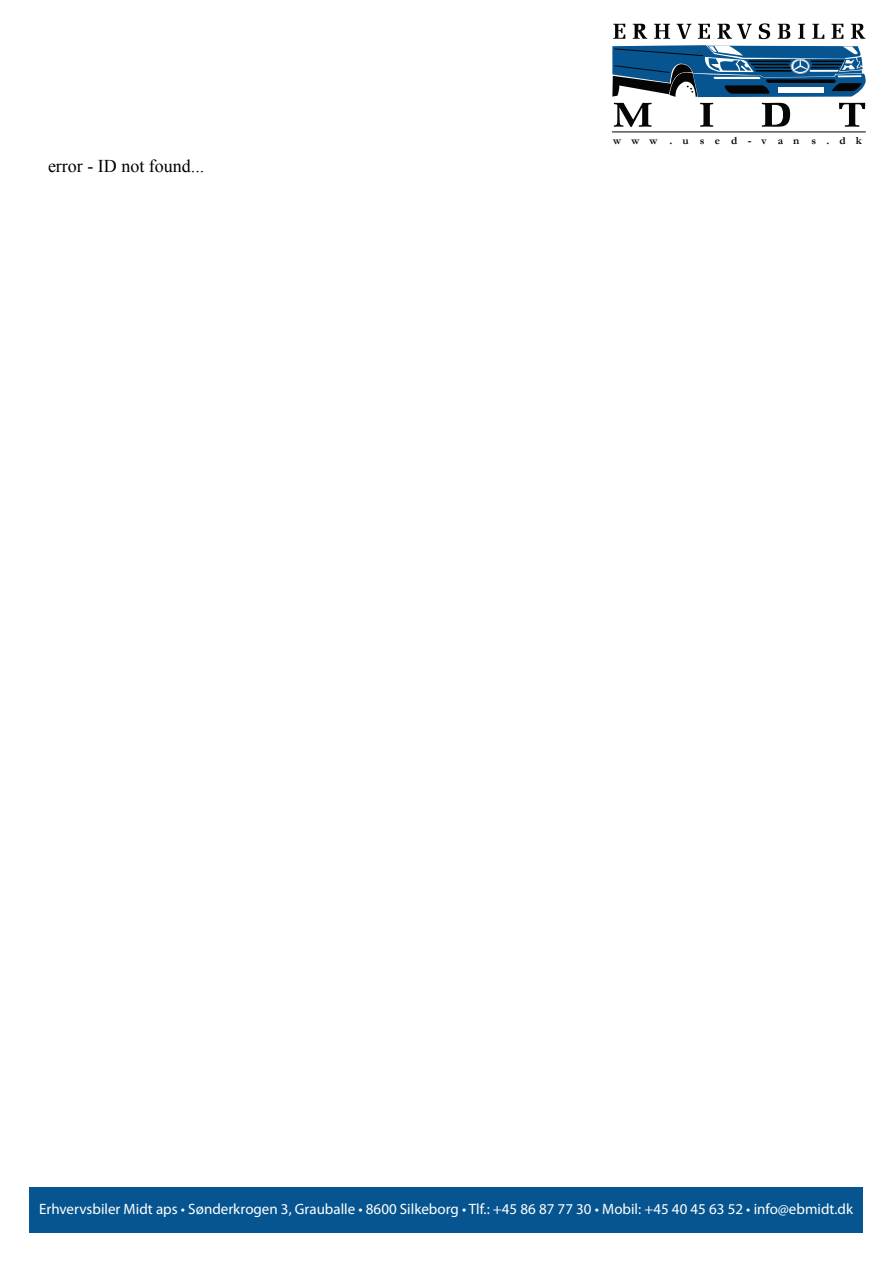
<style>
.page{position:relative;width:893px;height:1263px;background:#fff}
.page>*{position:absolute;margin:0;border:0;box-sizing:border-box;transform-origin:0 0}
.t1{font:18px "Times New Roman";color:#000}
.t2{font:15px "Myriad Pro";color:#fff}
.t3{font:700 11.1px "Garamond";letter-spacing:.9em;color:#050504}
</style>
<div class="page">
<svg style="left:613px;top:24px;width:12px;height:15px"></svg>
<svg style="left:633px;top:24px;width:14px;height:15px"></svg>
<svg style="left:654px;top:24px;width:16px;height:15px"></svg>
<svg style="left:677px;top:24px;width:14px;height:15px"></svg>
<svg style="left:698px;top:24px;width:12px;height:15px"></svg>
<svg style="left:759px;top:23px;width:11px;height:16px"></svg>
<svg style="left:798px;top:24px;width:7px;height:15px"></svg>
<svg style="left:812px;top:24px;width:12px;height:15px"></svg>
<svg style="left:831px;top:24px;width:12px;height:15px"></svg>
<svg style="left:851px;top:24px;width:14px;height:15px"></svg>
<svg style="left:614px;top:103px;width:38px;height:24px"></svg>
<svg style="left:700px;top:103px;width:13px;height:24px"></svg>
<svg style="left:762px;top:103px;width:28px;height:24px"></svg>
<svg style="left:839px;top:103px;width:26px;height:24px"></svg>
<svg style="left:612px;top:45px;width:254px;height:52px;background:#36678c"></svg>
<hr style="left:612px;top:131px;width:254px;height:1px;background:#050504">
<svg style="left:717px;top:24px;width:35px;height:15px"></svg>
<svg style="left:778px;top:24px;width:12px;height:15px"></svg>
<div style="left:29px;top:1187px;width:834px;height:46px;background:#065590"></div>
<p class="t1" style="left:48px;top:156px;width:158px">error - ID not found...</p>
<p class="t3" style="left:613px;top:133px;width:250px">www .used-van s.dk</p>
<p class="t2" style="left:39px;top:1199px;width:815px">Erhvervsbiler Midt aps • Sønderkrogen 3, Grauballe • 8600 Silkeborg • Tlf.: +45 86 87 77 30 • Mobil: +45 40 45 63 52 • info@ebmidt.dk</p>
</div>
